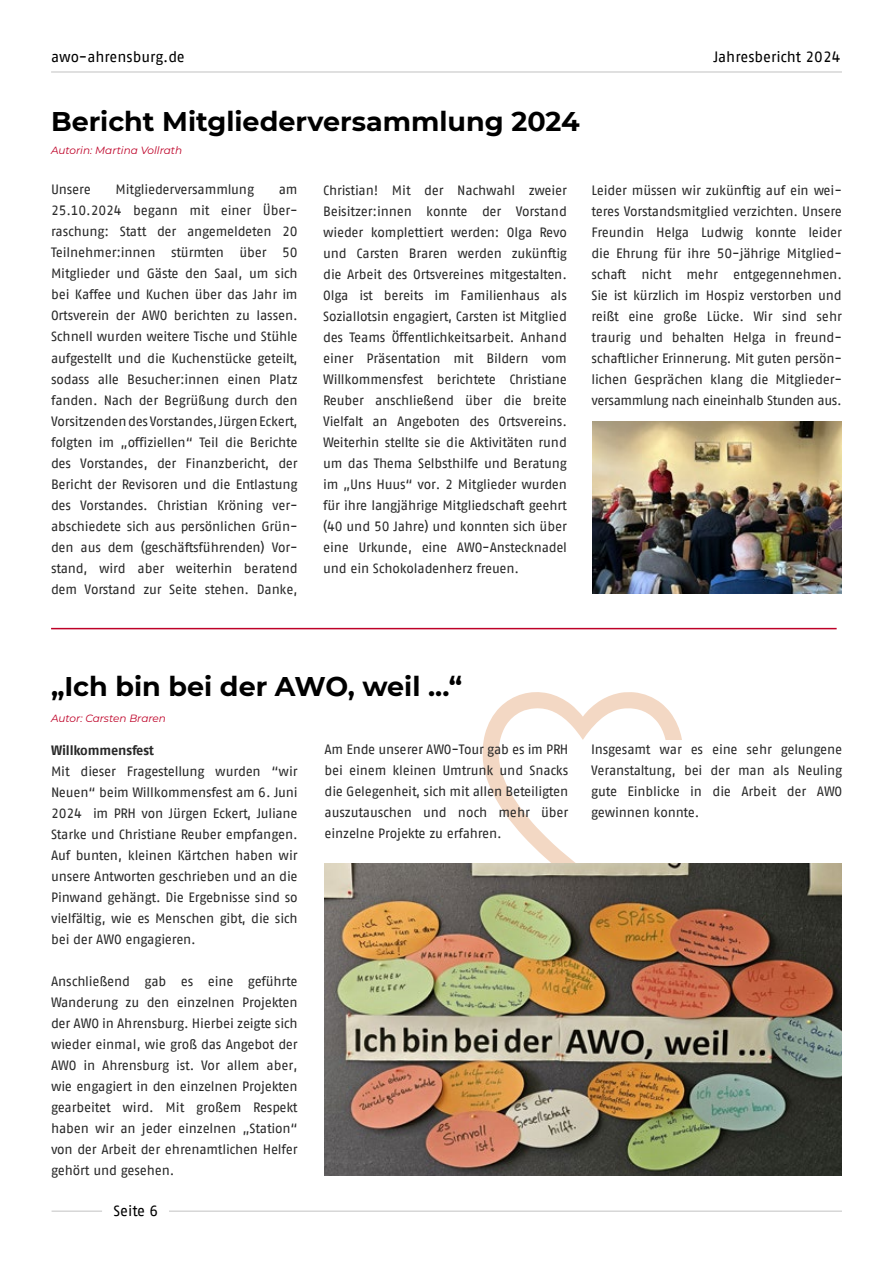
<style>
.page{position:relative;width:893px;height:1263px;background:#fff}
.page>*{position:absolute;margin:0;border:0;box-sizing:border-box;transform-origin:0 0}
.t1{font:700 27px "Montserrat";color:#000}
.t2{font:15px "AWO Fago Office";color:#000}
.t3{font:13.5px/21px "AWO Fago Office";letter-spacing:-.01em;color:#292929;text-align:justify}
.t4{font:700 13.5px "AWO Fago Office";letter-spacing:-.01em;color:#292929}
.t5{font:italic 10.5px "Montserrat";color:#be0027}
</style>
<div class="page">
<svg style="left:482px;top:692px;width:200px;height:171px"></svg>
<hr style="left:169px;top:1210px;width:673px;height:2px;background:#d6d6d6">
<hr style="left:52px;top:1210px;width:50px;height:2px;background:#d6d6d6">
<img style="left:324px;top:863px;width:518px;height:312px">
<img style="left:592px;top:421px;width:250px;height:172px">
<hr style="left:51px;top:628px;width:786px;height:1px;background:#be0027">
<hr style="left:51px;top:71px;width:791px;height:2px;background:#d6d6d6">
<p class="t2" style="left:51px;top:48px;width:135px">awo-ahrensburg.de</p>
<p class="t2" style="left:713px;top:48px;width:129px">Jahresbericht 2024</p>
<h1 class="t1" style="left:51px;top:102px;width:530px">Bericht Mitgliederversammlung 2024</h1>
<p class="t5" style="left:51px;top:143px;width:133px">Autorin: Martina Vollrath</p>
<p class="t3" style="left:51px;top:179px;width:41px">Unsere</p>
<p class="t3" style="left:116px;top:179px;width:140px">Mitgliederversammlung</p>
<p class="t3" style="left:51px;top:179px;width:248px;text-indent:228px">am 25.10.2024 begann mit einer Über&shy;raschung: Statt der angemeldeten 20<br>Teilnehmer:innen stürmten über 50<br>Mitglieder und Gäste den Saal, um sich bei Kaffee und Kuchen über das Jahr im Ortsverein der AWO berichten zu lassen.<br>Schnell wurden weitere Tische und Stühle aufgestellt und die Kuchenstücke geteilt, sodass alle Besucher:innen einen Platz fanden. Nach der Begrüßung durch den Vorsitzenden des Vorstandes, Jürgen Eckert, folgten im „offiziellen“ Teil die Berichte des Vorstandes, der Finanzbericht, der Bericht der Revisoren und die Entlastung des Vorstandes. Christian Kröning ver&shy;abschiedete sich aus persönlichen Grün&shy;den aus dem (geschäftsführenden) Vor&shy;stand, wird aber weiterhin beratend dem Vorstand zur Seite stehen. Danke,</p>
<p class="t3" style="left:323px;top:179px;width:245px">Christian! Mit der Nachwahl zweier Beisitzer:innen konnte der Vorstand wieder komplettiert werden: Olga Revo und Carsten Braren werden zukünftig die Arbeit des Ortsvereines mitgestalten.<br>Olga ist bereits im Familienhaus als Soziallotsin engagiert, Carsten ist Mitglied des Teams Öffentlichkeitsarbeit. Anhand einer Präsentation mit Bildern vom Willkommensfest berichtete Christiane Reuber anschließend über die breite Vielfalt an Angeboten des Ortsvereins.<br>Weiterhin stellte sie die Aktivitäten rund um das Thema Selbsthilfe und Beratung im „Uns Huus“ vor. 2 Mitglieder wurden für ihre langjährige Mitgliedschaft geehrt (40 und 50 Jahre) und konnten sich über eine Urkunde, eine AWO-Anstecknadel und ein Schokoladenherz freuen.</p>
<p class="t3" style="left:591px;top:179px;width:252px">Leider müssen wir zukünftig auf ein wei&shy;teres Vorstandsmitglied verzichten. Unsere Freundin Helga Ludwig konnte leider die Ehrung für ihre 50-jährige Mitglied&shy;schaft nicht mehr entgegennehmen.<br>Sie ist kürzlich im Hospiz verstorben und reißt eine große Lücke. Wir sind sehr traurig und behalten Helga in freund&shy;schaftlicher Erinnerung. Mit guten persön&shy;lichen Gesprächen klang die Mitglieder&shy;versammlung nach eineinhalb Stunden aus.</p>
<h1 class="t1" style="left:51px;top:667px;width:413px">„Ich bin bei der AWO, weil ...“</h1>
<p class="t5" style="left:51px;top:711px;width:116px">Autor: Carsten Braren</p>
<p class="t4" style="left:51px;top:742px;width:105px">Willkommensfest</p>
<p class="t3" style="left:51px;top:761px;width:248px">Mit dieser Fragestellung wurden “wir Neuen“ beim Willkommensfest am 6. Juni 2024 im PRH von Jürgen Eckert, Juliane Starke und Christiane Reuber empfangen.<br>Auf bunten, kleinen Kärtchen haben wir unsere Antworten geschrieben und an die Pinwand gehängt. Die Ergebnisse sind so vielfältig, wie es Menschen gibt, die sich bei der AWO engagieren.</p>
<p class="t3" style="left:51px;top:971px;width:248px">Anschließend gab es eine geführte Wanderung zu den einzelnen Projekten der AWO in Ahrensburg. Hierbei zeigte sich wieder einmal, wie groß das Angebot der AWO in Ahrensburg ist. Vor allem aber, wie engagiert in den einzelnen Projekten gearbeitet wird. Mit großem Respekt haben wir an jeder einzelnen „Station“ von der Arbeit der ehrenamtlichen Helfer gehört und gesehen.</p>
<p class="t2" style="left:113px;top:1202px;width:46px">Seite 6</p>
<p class="t3" style="left:325px;top:738px;width:245px">Am Ende unserer AWO-Tour gab es im PRH bei einem kleinen Umtrunk und Snacks die Gelegenheit, sich mit allen Beteiligten auszutauschen und noch mehr über einzelne Projekte zu erfahren.</p>
<p class="t3" style="left:591px;top:738px;width:253px">Insgesamt war es eine sehr gelungene Veranstaltung, bei der man als Neuling gute Einblicke in die Arbeit der AWO gewinnen konnte.</p>
</div>
